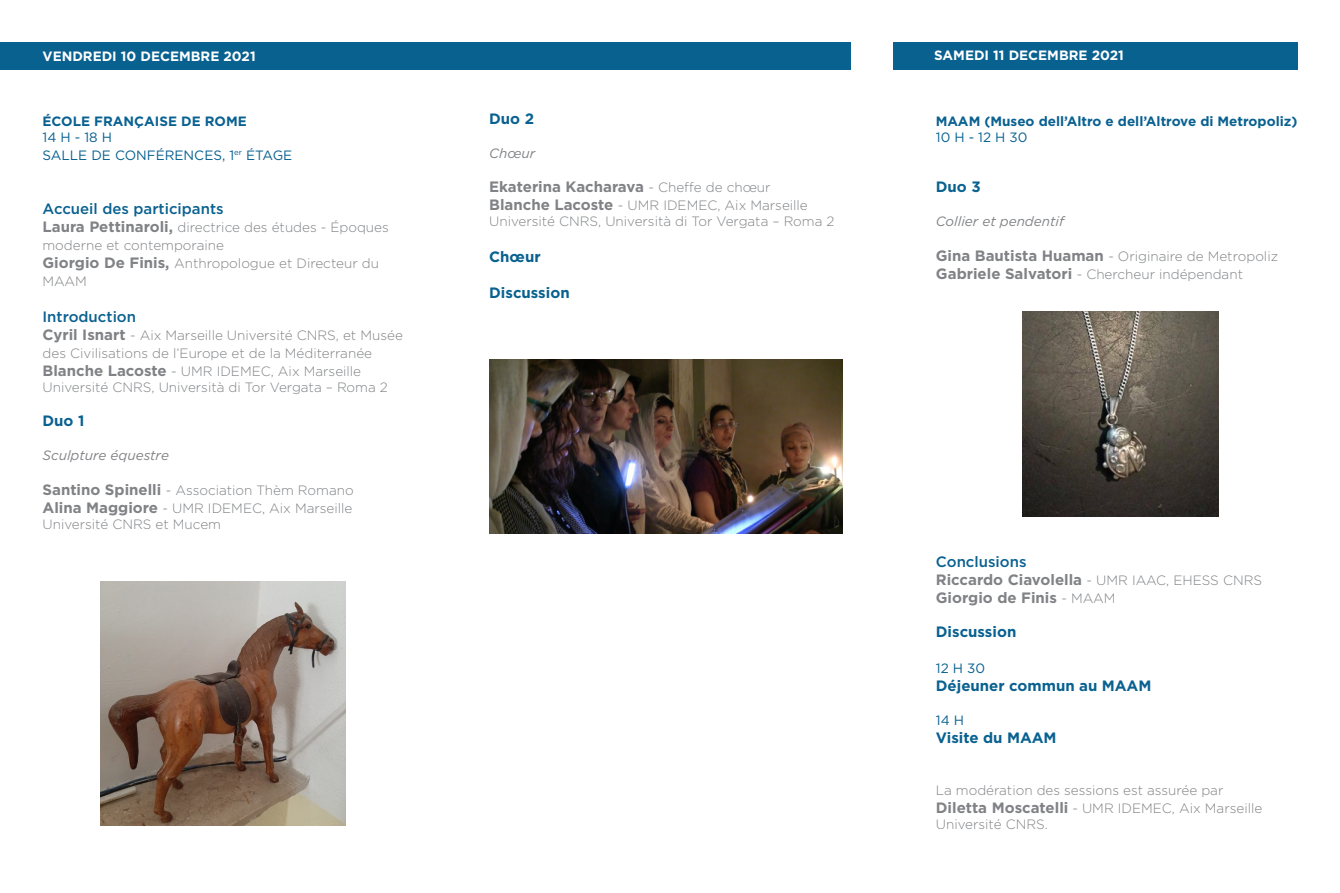
<style>
.page{position:relative;width:1340px;height:893px;background:#fff}
.page>*{position:absolute;margin:0;border:0;box-sizing:border-box;transform-origin:0 0}
.t1{font:700 15px "Gotham";color:#808285}
.t2{font:700 15px "Gotham";color:#096190}
.t3{font:500 15px "Gotham";color:#096190}
.t4{font:300 13.5px/16.2px "Gotham";color:#808285}
.t5{font:700 13.5px "Gotham";color:#096190}
.t6{font:13.5px "Gotham";color:#096190}
.t7{font:700 13.5px "Gotham";color:#fff}
.t8{font:italic 13.5px "Gotham";color:#808285}
.s1{font-weight:700;font-size:15px}
.s2{font-weight:300;font-size:13.5px}
</style>
<div class="page">
<div style="left:893px;top:43px;width:404px;height:27px;background:#096190"></div>
<div style="left:0;top:43px;width:850px;height:27px;background:#096190"></div>
<img style="left:101px;top:581px;width:245px;height:245px">
<img style="left:489px;top:360px;width:353px;height:173px">
<img style="left:1022px;top:312px;width:196px;height:205px">
<p class="t7" style="left:43px;top:47px;width:215px">VENDREDI 10 DECEMBRE 2021</p>
<p class="t7" style="left:934px;top:46px;width:191px">SAMEDI 11 DECEMBRE 2021</p>
<p class="t5" style="left:43px;top:112px;width:206px">ÉCOLE FRANÇAISE DE ROME</p>
<p class="t6" style="left:43px;top:128px;width:71px">14 H - 18 H</p>
<p class="t6" style="left:43px;top:146px;width:251px">SALLE DE CONFÉRENCES, 1<sup>er</sup> ÉTAGE</p>
<p class="t3" style="left:43px;top:199px;width:183px">Accueil des participants</p>
<p class="t4" style="left:43px;top:218px;width:348px;line-height:18px"><span class="s1">Laura Pettinaroli,</span> directrice des études - Époques moderne et contemporaine</p>
<p class="t4" style="left:43px;top:254px;width:338px;line-height:18px"><span class="s1">Giorgio De Finis,</span> Anthropologue et Directeur du<br>MAAM</p>
<p class="t3" style="left:43px;top:307px;width:95px">Introduction</p>
<p class="t4" style="left:43px;top:326px;width:362px;line-height:18px"><span class="s1">Cyril Isnart</span> - Aix Marseille Université CNRS, et Musée des Civilisations de l’Europe et de la Méditerranée</p>
<p class="t4" style="left:43px;top:363px;width:347px"><span class="s1">Blanche Lacoste</span> - UMR IDEMEC, Aix Marseille<br>Université CNRS, Università di Tor Vergata – Roma 2</p>
<p class="t2" style="left:43px;top:411px;width:43px">Duo 1</p>
<p class="t8" style="left:43px;top:447px;width:128px">Sculpture équestre</p>
<p class="t4" style="left:43px;top:481px;width:313px"><span class="s1">Santino Spinelli</span> - Association Thèm Romano</p>
<p class="t4" style="left:43px;top:499px;width:311px"><span class="s1">Alina Maggiore</span> - UMR IDEMEC, Aix Marseille<br>Université CNRS et Mucem</p>
<p class="t2" style="left:489px;top:108px;width:46px">Duo 2</p>
<p class="t8" style="left:489px;top:144px;width:48px">Chœur</p>
<p class="t1" style="left:489px;top:177px;width:283px">Ekaterina Kacharava <span class="s2">- Cheffe de chœur</span></p>
<p class="t4" style="left:489px;top:197px;width:347px"><span class="s1">Blanche Lacoste</span> - UMR IDEMEC, Aix Marseille<br>Université CNRS, Università di Tor Vergata – Roma 2</p>
<p class="t2" style="left:489px;top:247px;width:53px">Chœur</p>
<p class="t2" style="left:489px;top:283px;width:82px">Discussion</p>
<p class="t5" style="left:935px;top:112px;width:363px">MAAM (Museo dell’Altro e dell’Altrove di Metropoliz)</p>
<p class="t6" style="left:935px;top:128px;width:93px">10 H - 12 H 30</p>
<p class="t2" style="left:935px;top:177px;width:46px">Duo 3</p>
<p class="t8" style="left:935px;top:213px;width:130px">Collier et pendentif</p>
<p class="t4" style="left:935px;top:247px;width:344px"><span class="s1">Gina Bautista Huaman</span> - Originaire de Metropoliz</p>
<p class="t4" style="left:935px;top:265px;width:309px"><span class="s1">Gabriele Salvatori</span> - Chercheur indépendant</p>
<p class="t3" style="left:935px;top:551px;width:92px">Conclusions</p>
<p class="t1" style="left:935px;top:569px;width:328px">Riccardo Ciavolella <span class="s2">- UMR IAAC, EHESS CNRS</span></p>
<p class="t1" style="left:935px;top:587px;width:181px">Giorgio de Finis <span class="s2">- MAAM</span></p>
<p class="t2" style="left:935px;top:622px;width:82px">Discussion</p>
<p class="t6" style="left:935px;top:659px;width:51px">12 H 30</p>
<p class="t2" style="left:935px;top:676px;width:217px">Déjeuner commun au MAAM</p>
<p class="t6" style="left:935px;top:712px;width:30px">14 H</p>
<p class="t2" style="left:935px;top:728px;width:122px">Visite du MAAM</p>
<p class="t4" style="left:935px;top:782px;width:289px">La modération des sessions est assurée par</p>
<p class="t4" style="left:935px;top:800px;width:328px"><span class="s1">Diletta Moscatelli</span> - UMR IDEMEC, Aix Marseille<br>Université CNRS.</p>
</div>
